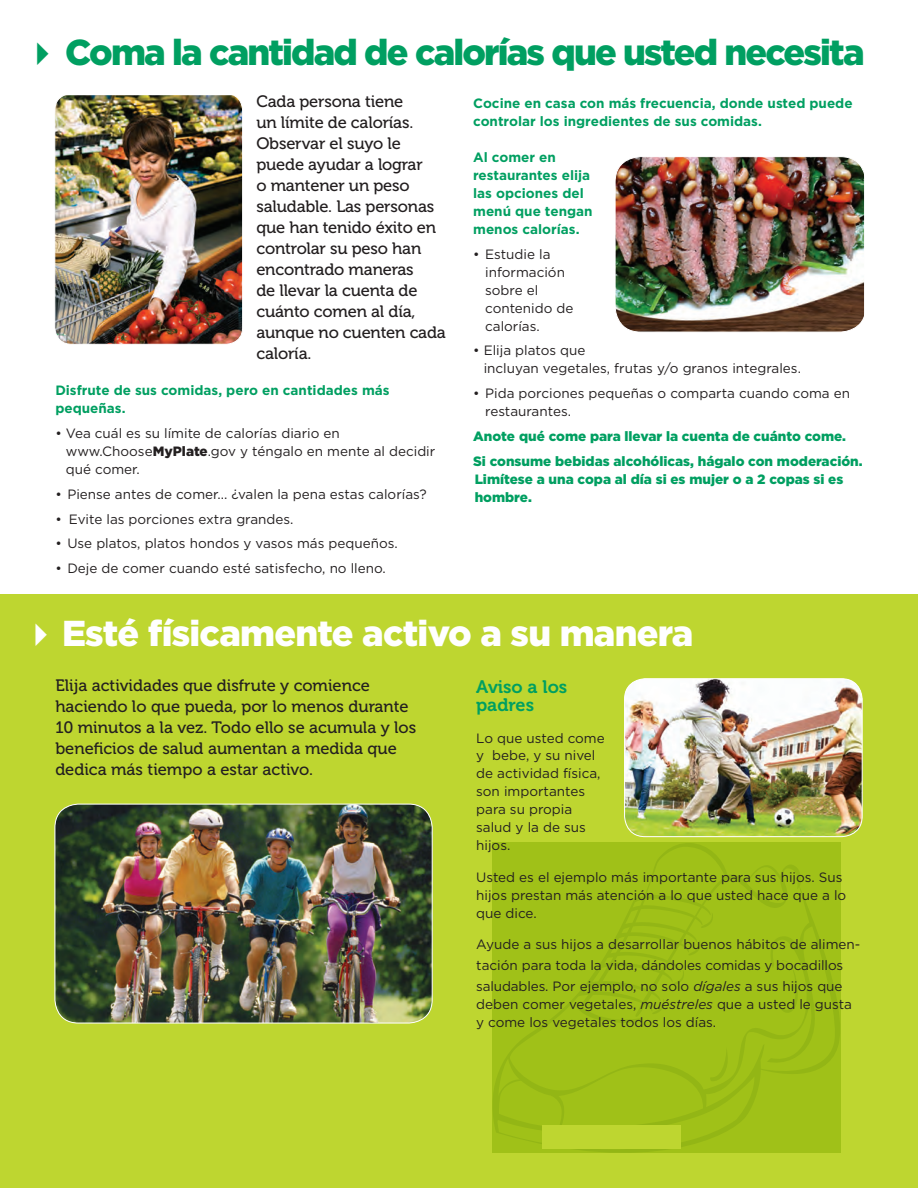
<style>
.page{position:relative;width:918px;height:1188px;background:#fff}
.page>*{position:absolute;margin:0;border:0;box-sizing:border-box;transform-origin:0 0}
.t1{font:900 36px "Gotham";letter-spacing:-.05em;color:#009f61}
.t2{font:900 36px "Gotham";letter-spacing:-.02em;color:#fff}
.t3{font:18px/18px "Museo 700";color:#009f61}
.t4{font:16.5px/21px "Museo 500";letter-spacing:-.01em;color:#231f20}
.t5{font:13.5px/18px "Gotham";color:#231f20}
.t6{font:700 13.5px/18px "Gotham";color:#009f61}
.t7{font:900 13.5px/24.8px "Gotham";color:#009f61}
.s1{font-weight:900}
.s2{font-style:italic}
</style>
<div class="page">
<div style="left:0;top:594px;width:918px;height:594px;background:#bed630"></div>
<svg style="left:492px;top:843px;width:348px;height:310px;background:#9ebf17"></svg>
<svg style="left:701px;top:912px;width:12px;height:16px"></svg>
<svg style="left:688px;top:940px;width:13px;height:16px"></svg>
<svg style="left:672px;top:970px;width:12px;height:15px"></svg>
<svg style="left:652px;top:998px;width:13px;height:16px"></svg>
<svg style="left:773px;top:959px;width:25px;height:59px"></svg>
<svg style="left:709px;top:1047px;width:19px;height:35px"></svg>
<div style="left:542px;top:1125px;width:139px;height:24px;background:#bed630"></div>
<img style="left:625px;top:679px;width:237px;height:158px">
<div style="left:624px;top:678px;width:239px;height:159px;border:1px solid #fff;border-radius:21px"></div>
<img style="left:55px;top:804px;width:377px;height:219px">
<div style="left:55px;top:804px;width:378px;height:219px;border:1px solid #fff;border-radius:23px"></div>
<img style="left:615px;top:158px;width:249px;height:174px">
<div style="left:615px;top:156px;width:251px;height:176px;border:1px solid #fff;border-radius:25px"></div>
<img style="left:56px;top:95px;width:185px;height:248px">
<div style="left:55px;top:93px;width:188px;height:252px;border:1px solid #fff;border-radius:17px"></div>
<h1 class="t1" style="left:24px;top:32px;width:842px">✔ Coma la cantidad de calorías que usted necesita</h1>
<p class="t4" style="left:256px;top:92px;width:191px">Cada persona tiene<br>un límite de calorías.<br>Observar el suyo le puede ayudar a lograr<br>o mantener un peso saludable. Las personas que han tenido éxito en controlar su peso han encontrado maneras<br>de llevar la cuenta de cuánto comen al día, aunque no cuenten cada caloría.</p>
<p class="t6" style="left:55px;top:382px;width:336px">Disfrute de sus comidas, pero en cantidades más pequeñas.</p>
<p class="t5" style="left:66px;top:424px;width:371px;text-indent:-11px">• Vea cuál es su límite de calorías diario en www.Choose<span class="s1">MyPlate</span>.gov y téngalo en mente al decidir qué comer.</p>
<p class="t5" style="left:55px;top:485px;width:373px">• Piense antes de comer... ¿valen la pena estas calorías?</p>
<p class="t5" style="left:55px;top:510px;width:240px">• Evite las porciones extra grandes.</p>
<p class="t5" style="left:55px;top:534px;width:344px">• Use platos, platos hondos y vasos más pequeños.</p>
<p class="t5" style="left:55px;top:559px;width:332px">• Deje de comer cuando esté satisfecho, no lleno.</p>
<p class="t6" style="left:473px;top:94px;width:381px">Cocine en casa con más frecuencia, donde usted puede controlar los ingredientes de sus comidas.</p>
<p class="t6" style="left:473px;top:148px;width:121px">Al comer en restaurantes elija las opciones del menú que tengan menos calorías.</p>
<p class="t5" style="left:485px;top:245px;width:90px;text-indent:-12px">• Estudie la información sobre el contenido de calorías.</p>
<p class="t5" style="left:484px;top:341px;width:319px;text-indent:-11px">• Elija platos que<br>incluyan vegetales, frutas y/o granos integrales.</p>
<p class="t5" style="left:485px;top:384px;width:366px;text-indent:-12px">• Pida porciones pequeñas o comparta cuando coma en restaurantes.</p>
<p class="t7" style="left:473px;top:423px;width:391px">Anote qué come para llevar la cuenta de cuánto come.<br>Si consume bebidas alcohólicas, hágalo con moderación.</p>
<p class="t7" style="left:475px;top:470px;width:370px;line-height:18px">Limítese a una copa al día si es mujer o a 2 copas si es hombre.</p>
<h1 class="t2" style="left:22px;top:612px;width:673px">✔Esté físicamente activo a su manera</h1>
<p class="t4" style="left:55px;top:675px;width:362px">Elija actividades que disfrute y comience haciendo lo que pueda, por lo menos durante 10 minutos a la vez. Todo ello se acumula y los beneficios de salud aumentan a medida que dedica más tiempo a estar activo.</p>
<h2 class="t3" style="left:476px;top:678px;width:93px">Aviso a los padres</h2>
<p class="t5" style="left:476px;top:728px;width:130px">Lo que usted come y bebe, y su nivel de actividad física, son importantes para su propia salud y la de sus hijos.</p>
<p class="t5" style="left:476px;top:868px;width:372px">Usted es el ejemplo más importante para sus hijos. Sus hijos prestan más atención a lo que usted hace que a lo que dice.</p>
<p class="t5" style="left:476px;top:934px;width:386px;line-height:21px">Ayude a sus hijos a desarrollar buenos hábitos de alimen&shy;tación para toda la vida, dándoles comidas y bocadillos saludables. Por ejemplo, no solo <span class="s2">dígales</span> a sus hijos que</p>
<p class="t5" style="left:476px;top:995px;width:377px">deben comer vegetales, <span class="s2">muéstreles</span> que a usted le gusta y come los vegetales todos los días.</p>
</div>
